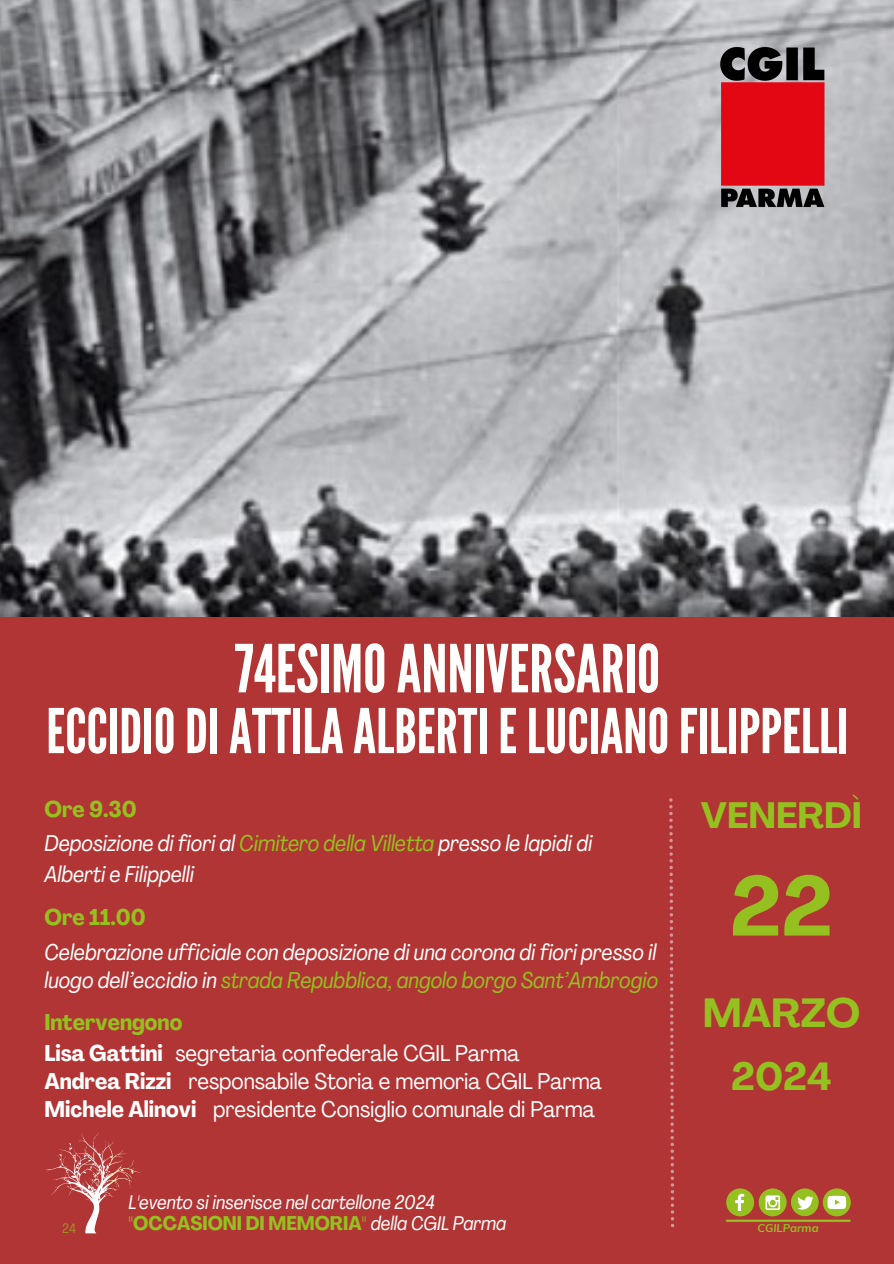
<style>
.page{position:relative;width:894px;height:1264px;background:#fff}
.page>*{position:absolute;margin:0;border:0;box-sizing:border-box;transform-origin:0 0}
.t1{font:700 82.95px "Agrandir";color:#94c11f}
.t2{font:66px "League Gothic";color:#fffffe}
.t3{font:61.5px "League Gothic";color:#fffffe}
.t4{font:700 40.2px "Agrandir";color:#94c11f}
.t5{font:700 38.7px "Agrandir";color:#94c11f}
.t6{font:700 36.15px "Agrandir";color:#94c11f}
.t7{font:italic condensed 22.5px/31.5px "Agrandir";color:#fff}
.t8{font:condensed 22.5px/30.6px "Agrandir";color:#fff}
.t9{font:700 condensed 22.5px "Agrandir";color:#94c11f}
.t10{font:italic condensed 19.5px/20.2px "Agrandir";color:#fff}
.t11{font:condensed 13.5px "Agrandir";color:#94c11f}
.t12{font:italic 700 11.25px "Muli";color:#94c11f}
.s1{color:#94c11f}
.s2{font-weight:700;color:#94c11f}
.s3{font-weight:700}
.s4{font-style:normal;color:#94c11f}
.s5{font-weight:700;font-style:normal;color:#94c11f}
</style>
<div class="page">
<div style="left:0;top:0;width:893px;height:1263px;background:#b23535"></div>
<img style="left:0;top:0;width:893px;height:616px">
<svg style="left:669px;top:798px;width:5px;height:429px"></svg>
<svg style="left:45px;top:1133px;width:96px;height:100px"></svg>
<svg style="left:726px;top:1188px;width:28px;height:28px"></svg>
<svg style="left:758px;top:1188px;width:28px;height:28px"></svg>
<svg style="left:765px;top:1195px;width:14px;height:14px"></svg>
<svg style="left:791px;top:1188px;width:27px;height:28px"></svg>
<svg style="left:822px;top:1188px;width:28px;height:28px"></svg>
<svg style="left:827px;top:1195px;width:18px;height:13px"></svg>
<hr style="left:726px;top:1219px;width:123px;height:2px;background:#94c11f">
<img style="left:668px;top:29px;width:209px;height:210px">
<h3 class="t2" style="left:235px;top:630px;width:427px">74ESIMOANNIVERSARIO</h3>
<h3 class="t3" style="left:46px;top:695px;width:803px">ECCIDIODIATTILAALBERTI E LUCIANOFILIPPELLI</h3>
<h4 class="t6" style="left:700px;top:800px;width:162px">VENERDÌ</h4>
<h3 class="t9" style="left:44px;top:800px;width:94px">Ore 9.30</h3>
<h4 class="t7" style="left:44px;top:829px;width:549px">Deposizione di fiori al <span class="s1">Cimitero della Villetta</span> presso le lapidi di<br>Alberti e Filippelli</h4>
<h4 class="t1" style="left:729px;top:873px;width:104px">22</h4>
<h4 class="t9" style="left:44px;top:908px;width:103px">Ore 11.00</h4>
<p class="t7" style="left:44px;top:940px;width:615px;line-height:28.2px">Celebrazione ufficiale con deposizione di una corona di fiori presso il luogo dell’eccidio in <span class="s1">strada Repubblica, angolo borgo Sant’Ambrogio</span></p>
<h5 class="t8" style="left:44px;top:1008px;width:476px"><span class="s2">Intervengono<br></span><span class="s3">Lisa Gattini</span> segretaria confederale CGIL Parma</h5>
<h5 class="t8" style="left:44px;top:1068px;width:559px;line-height:28.2px"><span class="s3">Andrea Rizzi</span> responsabile Storia e memoria CGIL Parma<br><span class="s3">Michele Alinovi</span> presidente Consiglio comunale di Parma</h5>
<h4 class="t4" style="left:702px;top:996px;width:159px">MARZO</h4>
<h4 class="t5" style="left:730px;top:1060px;width:102px">2024</h4>
<p class="t11" style="left:62px;top:1223px;width:15px">24</p>
<p class="t10" style="left:129px;top:1194px;width:379px">L'evento si inserisce nel cartellone 2024 <span class="s4">"</span><span class="s5">OCCASIONI DI MEMORIA</span><span class="s4">"</span> della CGIL Parma</p>
<p class="t12" style="left:757px;top:1220px;width:63px">CGILParma</p>
</div>
